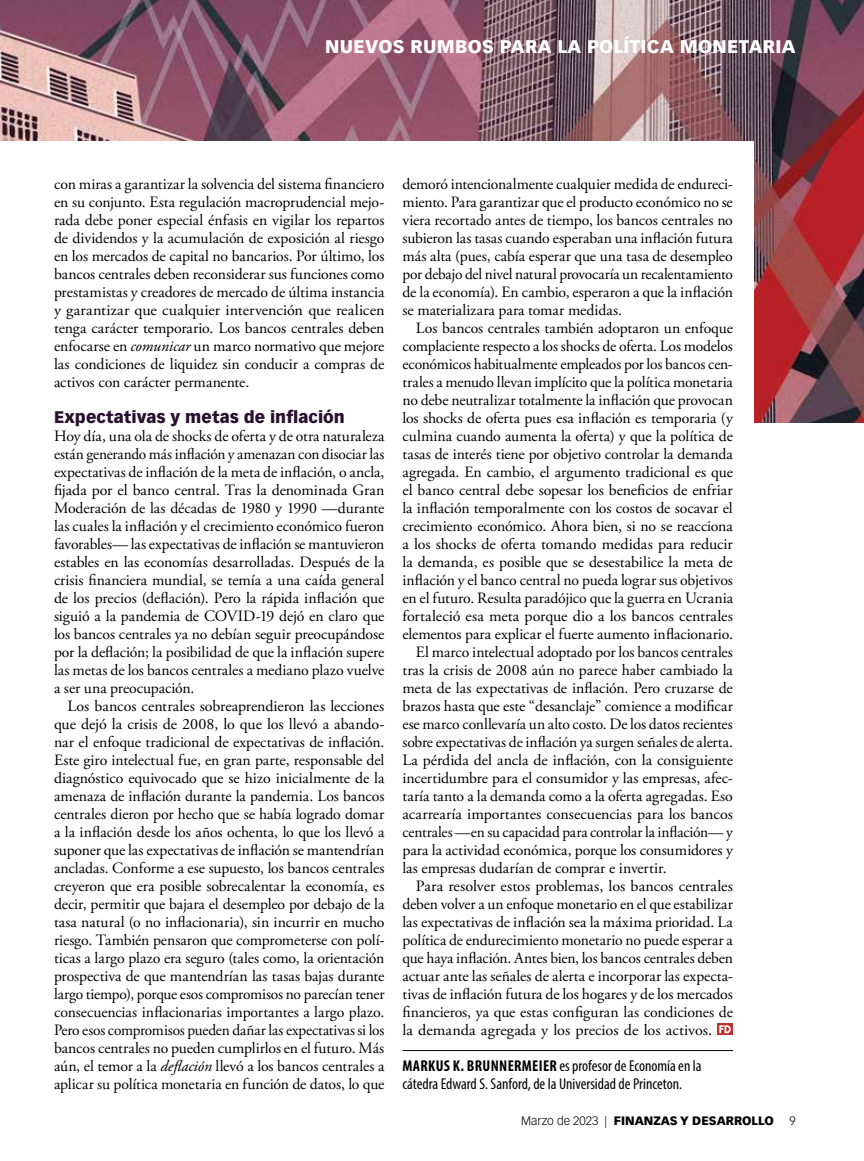
<style>
.page{position:relative;width:864px;height:1161px;background:#fff}
.page>*{position:absolute;margin:0;border:0;box-sizing:border-box;transform-origin:0 0}
.t1{font:900 18px "Vectora LT Pro";letter-spacing:.02em;color:#fff}
.t2{font:900 16.5px "Vectora LT Pro";letter-spacing:.005em;color:#2b0f31}
.t3{font:15.75px/18px "Adobe Garamond Pro";letter-spacing:-.005em;color:#000;text-align:justify}
.t4{font:condensed 15.75px/18px "Myriad Pro";color:#000}
.t5{font:900 12px "Vectora LT Pro";color:#000}
.t6{font:300 12px "Vectora LT Pro";color:#000}
.s1{font-style:italic}
.s2{font-weight:700}
.s3{font-weight:300}
</style>
<div class="page">
<img style="left:0;top:0;width:864px;height:423px">
<div style="left:0;top:142px;width:753px;height:340px;background:#fff"></div>
<hr style="left:402px;top:1050px;width:331px;height:1px;background:#000">
<svg style="left:717px;top:1024px;width:16px;height:11px"></svg>
<svg style="left:719px;top:1025px;width:12px;height:8px"></svg>
<p class="t1" style="left:325px;top:36px;width:472px">NUEVOS RUMBOS PARA LA POLÍTICA MONETARIA</p>
<p class="t3" style="left:54px;top:176px;width:332px">con miras a garantizar la solvencia del sistema financiero en su conjunto. Esta regulación macroprudencial mejo&shy;rada debe poner especial énfasis en vigilar los repartos de dividendos y la acumulación de exposición al riesgo en los mercados de capital no bancarios. Por último, los bancos centrales deben reconsiderar sus funciones como prestamistas y creadores de mercado de última instancia y garantizar que cualquier intervención que realicen tenga carácter temporario. Los bancos centrales deben enfocarse en <span class="s1">comunicar</span> un marco normativo que mejore las condiciones de liquidez sin conducir a compras de activos con carácter permanente.</p>
<p class="t2" style="left:54px;top:407px;width:292px">Expectativas y metas de inflación</p>
<p class="t3" style="left:54px;top:428px;width:332px">Hoy día, una ola de shocks de oferta y de otra naturaleza están generando más inflación y amenazan con disociar las expectativas de inflación de la meta de inflación, o ancla, fijada por el banco central. Tras la denominada Gran Moderación de las décadas de 1980 y 1990 —durante las cuales la inflación y el crecimiento económico fueron favorables— las expectativas de inflación se mantuvieron estables en las economías desarrolladas. Después de la crisis financiera mundial, se temía a una caída general de los precios (deflación). Pero la rápida inflación que siguió a la pandemia de COVID-19 dejó en claro que los bancos centrales ya no debían seguir preocupándose por la deflación; la posibilidad de que la inflación supere las metas de los bancos centrales a mediano plazo vuelve a ser una preocupación.</p>
<p class="t3" style="left:54px;top:698px;width:332px;text-indent:14px">Los bancos centrales sobreaprendieron las lecciones que dejó la crisis de 2008, lo que los llevó a abando&shy;nar el enfoque tradicional de expectativas de inflación.<br>Este giro intelectual fue, en gran parte, responsable del diagnóstico equivocado que se hizo inicialmente de la amenaza de inflación durante la pandemia. Los bancos centrales dieron por hecho que se había logrado domar a la inflación desde los años ochenta, lo que los llevó a suponer que las expectativas de inflación se mantendrían ancladas. Conforme a ese supuesto, los bancos centrales creyeron que era posible sobrecalentar la economía, es decir, permitir que bajara el desempleo por debajo de la tasa natural (o no inflacionaria), sin incurrir en mucho riesgo. También pensaron que comprometerse con polí&shy;ticas a largo plazo era seguro (tales como, la orientación prospectiva de que mantendrían las tasas bajas durante largo tiempo), porque esos compromisos no parecían tener consecuencias inflacionarias importantes a largo plazo.<br>Pero esos compromisos pueden dañar las expectativas si los bancos centrales no pueden cumplirlos en el futuro. Más aún, el temor a la <span class="s1">deflación</span> llevó a los bancos centrales a aplicar su política monetaria en función de datos, lo que</p>
<p class="t3" style="left:402px;top:176px;width:332px">demoró intencionalmente cualquier medida de endureci&shy;miento. Para garantizar que el producto económico no se viera recortado antes de tiempo, los bancos centrales no subieron las tasas cuando esperaban una inflación futura más alta (pues, cabía esperar que una tasa de desempleo por debajo del nivel natural provocaría un recalentamiento de la economía). En cambio, esperaron a que la inflación se materializara para tomar medidas.</p>
<p class="t3" style="left:416px;top:320px;width:318px">Los bancos centrales también adoptaron un enfoque</p>
<p class="t3" style="left:402px;top:338px;width:332px">complaciente respecto a los shocks de oferta. Los modelos</p>
<p class="t3" style="left:402px;top:356px;width:332px">económicos habitualmente empleados por los bancos cen-</p>
<p class="t3" style="left:402px;top:374px;width:332px">trales a menudo llevan implícito que la política monetaria</p>
<p class="t3" style="left:402px;top:392px;width:332px">no debe neutralizar totalmente la inflación que provocan</p>
<p class="t3" style="left:402px;top:410px;width:332px">los shocks de oferta pues esa inflación es temporaria (y</p>
<p class="t3" style="left:402px;top:428px;width:332px">culmina cuando aumenta la oferta) y que la política de</p>
<p class="t3" style="left:402px;top:446px;width:332px">tasas de interés tiene por objetivo controlar la demanda</p>
<p class="t3" style="left:402px;top:464px;width:332px">agregada. En cambio, el argumento tradicional es que</p>
<p class="t3" style="left:402px;top:482px;width:332px">el banco central debe sopesar los beneficios de enfriar</p>
<p class="t3" style="left:402px;top:500px;width:332px">la inflación temporalmente con los costos de socavar el</p>
<p class="t3" style="left:402px;top:518px;width:332px">crecimiento económico. Ahora bien, si no se reacciona</p>
<p class="t3" style="left:402px;top:536px;width:332px">a los shocks de oferta tomando medidas para reducir</p>
<p class="t3" style="left:402px;top:554px;width:332px">la demanda, es posible que se desestabilice la meta de</p>
<p class="t3" style="left:402px;top:572px;width:332px">inflación y el banco central no pueda lograr sus objetivos</p>
<p class="t3" style="left:402px;top:590px;width:332px">en el futuro. Resulta paradójico que la guerra en Ucrania</p>
<p class="t3" style="left:402px;top:608px;width:332px">fortaleció esa meta porque dio a los bancos centrales</p>
<p class="t3" style="left:402px;top:626px;width:332px">elementos para explicar el fuerte aumento inflacionario.</p>
<p class="t3" style="left:416px;top:644px;width:318px">El marco intelectual adoptado por los bancos centrales</p>
<p class="t3" style="left:402px;top:662px;width:332px">tras la crisis de 2008 aún no parece haber cambiado la</p>
<p class="t3" style="left:402px;top:680px;width:332px">meta de las expectativas de inflación. Pero cruzarse de</p>
<p class="t3" style="left:402px;top:698px;width:332px">brazos hasta que este “desanclaje” comience a modificar</p>
<p class="t3" style="left:402px;top:716px;width:332px">ese marco conllevaría un alto costo. De los datos recientes</p>
<p class="t3" style="left:402px;top:734px;width:332px">sobre expectativas de inflación ya surgen señales de alerta.</p>
<p class="t3" style="left:402px;top:752px;width:332px">La pérdida del ancla de inflación, con la consiguiente</p>
<p class="t3" style="left:402px;top:770px;width:332px">incertidumbre para el consumidor y las empresas, afec-</p>
<p class="t3" style="left:402px;top:788px;width:332px">taría tanto a la demanda como a la oferta agregadas. Eso</p>
<p class="t3" style="left:402px;top:806px;width:332px">acarrearía importantes consecuencias para los bancos</p>
<p class="t3" style="left:402px;top:824px;width:332px">centrales —en su capacidad para controlar la inflación— y</p>
<p class="t3" style="left:402px;top:842px;width:332px">para la actividad económica, porque los consumidores y</p>
<p class="t3" style="left:402px;top:860px;width:266px">las empresas dudarían de comprar e invertir.</p>
<p class="t3" style="left:416px;top:878px;width:318px">Para resolver estos problemas, los bancos centrales</p>
<p class="t3" style="left:402px;top:896px;width:332px">deben volver a un enfoque monetario en el que estabilizar</p>
<p class="t3" style="left:402px;top:914px;width:332px">las expectativas de inflación sea la máxima prioridad. La</p>
<p class="t3" style="left:402px;top:932px;width:332px">política de endurecimiento monetario no puede esperar a</p>
<p class="t3" style="left:402px;top:950px;width:332px">que haya inflación. Antes bien, los bancos centrales deben</p>
<p class="t3" style="left:402px;top:968px;width:332px">actuar ante las señales de alerta e incorporar las expecta-</p>
<p class="t3" style="left:402px;top:986px;width:332px">tivas de inflación futura de los hogares y de los mercados</p>
<p class="t3" style="left:402px;top:1004px;width:332px">financieros, ya que estas configuran las condiciones de</p>
<p class="t3" style="left:402px;top:1022px;width:311px">la demanda agregada y los precios de los activos.</p>
<p class="t4" style="left:402px;top:1057px;width:301px"><span class="s2">MARKUS K. BRUNNERMEIER</span> es profesor de Economía en la cátedra Edward S. Sanford, de la Universidad de Princeton.</p>
<p class="t5" style="left:521px;top:1113px;width:254px"><span class="s3">Marzo de 2023 |</span> FINANZAS Y DESARROLLO</p>
<p class="t6" style="left:789px;top:1113px;width:8px">9</p>
</div>
